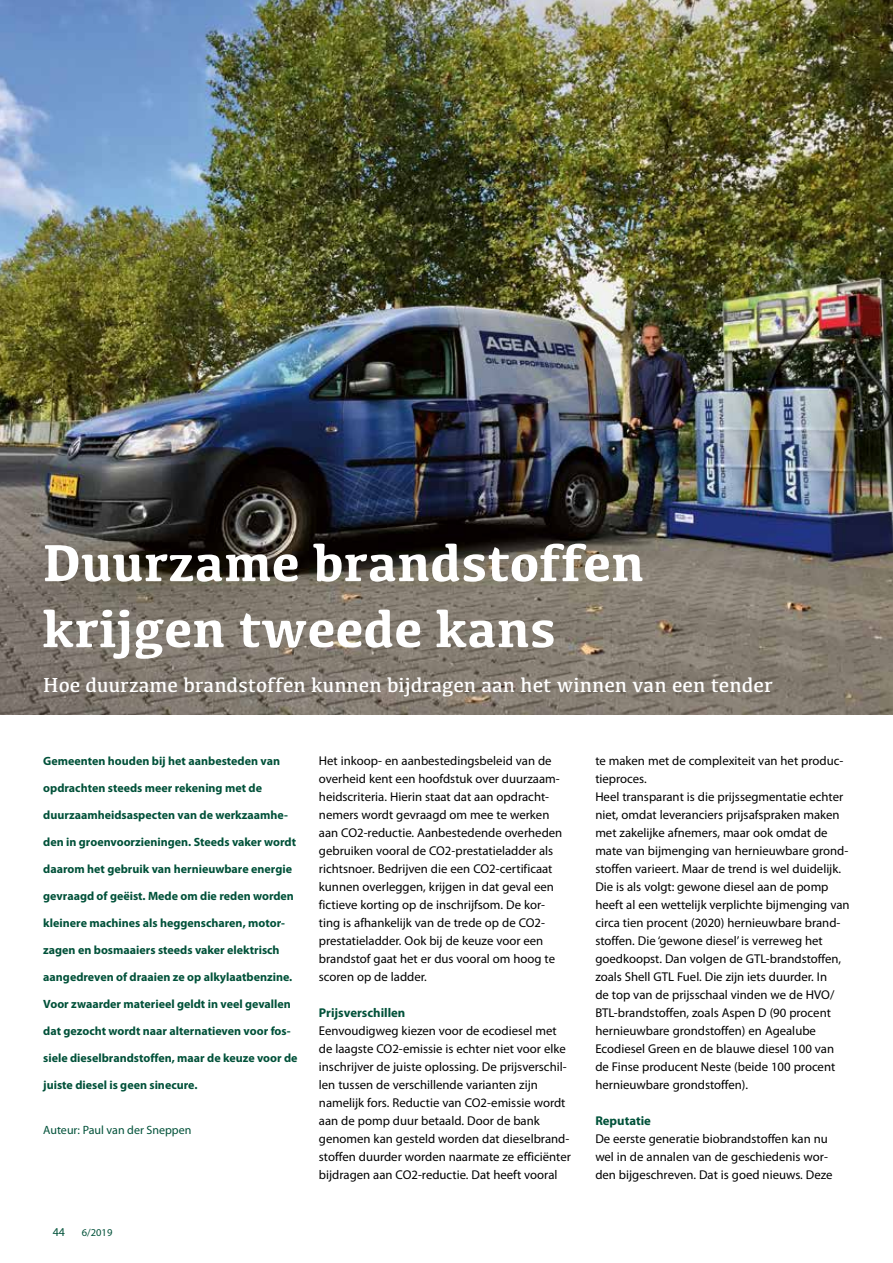
<style>
.page{position:relative;width:893px;height:1263px;background:#fff}
.page>*{position:absolute;margin:0;border:0;box-sizing:border-box;transform-origin:0 0}
.t1{font:700 54px/66px "Kefa";color:#fff}
.t2{font:21px "Kefa";color:#fff}
.t3{font:12.75px/18px "Myriad Pro";color:#000}
.t4{font:700 12.75px "Myriad Pro";color:#005139}
.t5{font:700 12px "Myriad Pro";color:#005139}
.t6{font:12px "Myriad Pro";color:#005139}
.t7{font:10.5px "Myriad Pro";color:#005139}
</style>
<div class="page">
<img style="left:0;top:0;width:893px;height:715px">
<h1 class="t1" style="left:43px;top:527px;width:603px">Duurzame brandstoffen krijgen tweede kans</h1>
<h2 class="t2" style="left:43px;top:672px;width:731px">Hoe duurzame brandstoffen kunnen bijdragen aan het winnen van een tender</h2>
<p class="t5" style="left:43px;top:753px;width:238px">Gemeenten houden bij het aanbesteden van</p>
<p class="t5" style="left:43px;top:780px;width:220px">opdrachten steeds meer rekening met de</p>
<p class="t5" style="left:43px;top:807px;width:246px">duurzaamheidsaspecten van de werkzaamhe-</p>
<p class="t5" style="left:43px;top:834px;width:254px">den in groenvoorzieningen. Steeds vaker wordt</p>
<p class="t5" style="left:43px;top:861px;width:250px">daarom het gebruik van hernieuwbare energie</p>
<p class="t5" style="left:43px;top:888px;width:252px">gevraagd of geëist. Mede om die reden worden</p>
<p class="t5" style="left:43px;top:915px;width:243px">kleinere machines als heggenscharen, motor-</p>
<p class="t5" style="left:43px;top:942px;width:238px">zagen en bosmaaiers steeds vaker elektrisch</p>
<p class="t5" style="left:43px;top:969px;width:251px">aangedreven of draaien ze op alkylaatbenzine.</p>
<p class="t5" style="left:43px;top:996px;width:249px">Voor zwaarder materieel geldt in veel gevallen</p>
<p class="t5" style="left:43px;top:1023px;width:249px">dat gezocht wordt naar alternatieven voor fos-</p>
<p class="t5" style="left:43px;top:1050px;width:256px">siele dieselbrandstoffen, maar de keuze voor de</p>
<p class="t5" style="left:43px;top:1077px;width:156px">juiste diesel is geen sinecure.</p>
<p class="t6" style="left:43px;top:1123px;width:150px">Auteur: Paul van der Sneppen</p>
<p class="t6" style="left:53px;top:1224px;width:14px">44</p>
<p class="t7" style="left:82px;top:1226px;width:32px">6/2019</p>
<p class="t3" style="left:319px;top:752px;width:245px">Het inkoop- en aanbestedingsbeleid van de overheid kent een hoofdstuk over duurzaam&shy;heidscriteria. Hierin staat dat aan opdracht&shy;nemers wordt gevraagd om mee te werken aan CO2-reductie. Aanbestedende overheden gebruiken vooral de CO2-prestatieladder als richtsnoer. Bedrijven die een CO2-certificaat kunnen overleggen, krijgen in dat geval een fictieve korting op de inschrijfsom. De kor&shy;ting is afhankelijk van de trede op de CO2- prestatieladder. Ook bij de keuze voor een brandstof gaat het er dus vooral om hoog te scoren op de ladder.</p>
<p class="t4" style="left:319px;top:1004px;width:88px">Prijsverschillen</p>
<p class="t3" style="left:319px;top:1022px;width:254px">Eenvoudigweg kiezen voor de ecodiesel met de laagste CO2-emissie is echter niet voor elke inschrijver de juiste oplossing. De prijsverschil&shy;len tussen de verschillende varianten zijn namelijk fors. Reductie van CO2-emissie wordt aan de pomp duur betaald. Door de bank genomen kan gesteld worden dat dieselbrand&shy;stoffen duurder worden naarmate ze efficiënter bijdragen aan CO2-reductie. Dat heeft vooral</p>
<p class="t3" style="left:595px;top:752px;width:256px">te maken met de complexiteit van het produc&shy;tieproces.<br>Heel transparant is die prijssegmentatie echter niet, omdat leveranciers prijsafspraken maken met zakelijke afnemers, maar ook omdat de mate van bijmenging van hernieuwbare grond&shy;stoffen varieert. Maar de trend is wel duidelijk.<br>Die is als volgt: gewone diesel aan de pomp heeft al een wettelijk verplichte bijmenging van circa tien procent (2020) hernieuwbare brand&shy;stoffen. Die ‘gewone diesel’ is verreweg het goedkoopst. Dan volgen de GTL-brandstoffen, zoals Shell GTL Fuel. Die zijn iets duurder. In<br>de top van de prijsschaal vinden we de HVO/ BTL-brandstoffen, zoals Aspen D (90 procent hernieuwbare grondstoffen) en Agealube Ecodiesel Green en de blauwe diesel 100 van de Finse producent Neste (beide 100 procent hernieuwbare grondstoffen).</p>
<p class="t4" style="left:595px;top:1113px;width:57px">Reputatie</p>
<p class="t3" style="left:595px;top:1130px;width:239px">De eerste generatie biobrandstoffen kan nu wel in de annalen van de geschiedenis wor&shy;den bijgeschreven. Dat is goed nieuws. Deze</p>
</div>
